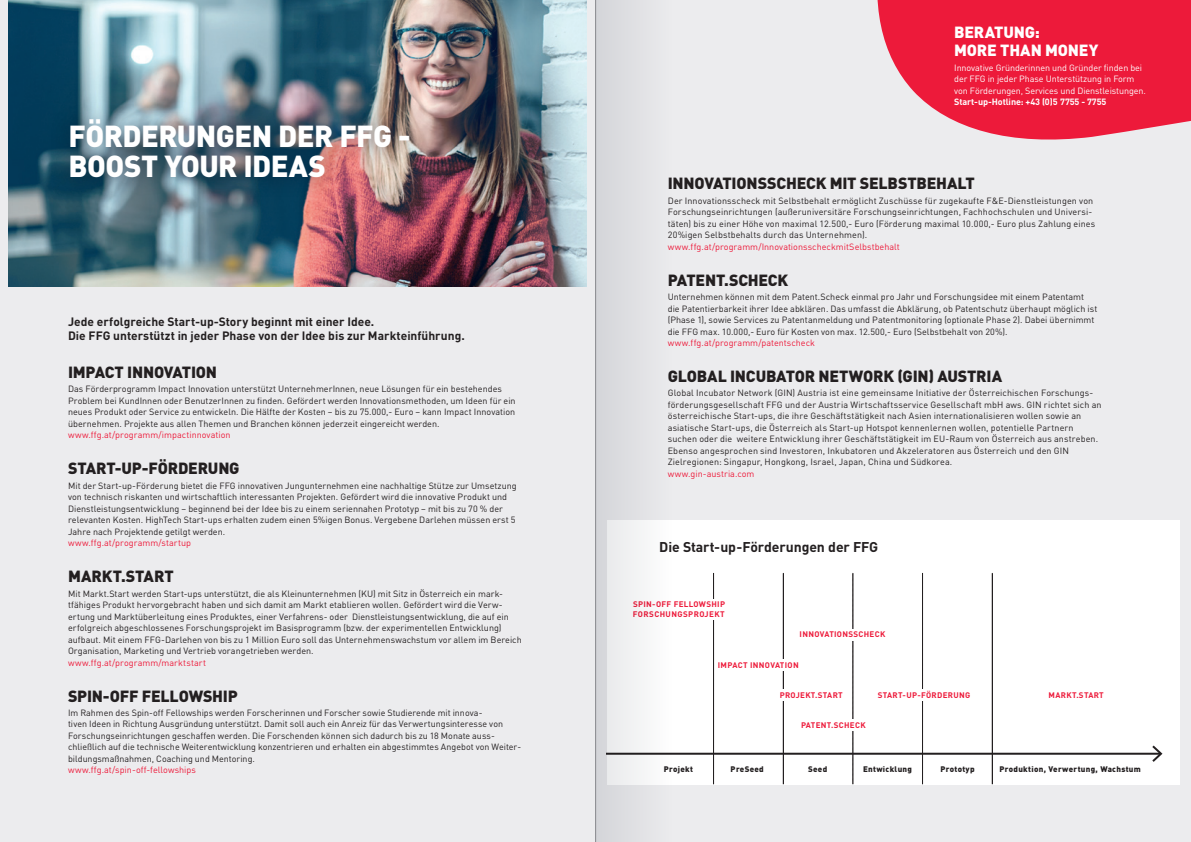
<style>
.page{position:relative;width:1191px;height:842px;background:#ececee}
.page>*{position:absolute;margin:0;border:0;box-sizing:border-box;transform-origin:0 0}
.Headline_Schwarz_Bla{font:900 30px/30px "FFDIN Pro";letter-spacing:-.02em;color:#fff}
.Zwischentitel_Black{font:900 16px "FFDIN Pro";letter-spacing:-.015em;color:#231f20}
.Zwischentitel_Black-2{font:900 16px/18px "FFDIN Pro";letter-spacing:-.015em;color:#fff}
.t1{font:700 14px "FFDIN Pro";letter-spacing:-.005em;color:#231f20}
.Vorspann_12_Pt_Bold{font:700 12px/14px "FFDIN Pro";color:#231f20}
.Lauftext_9_Pt{font:9px/11.5px "FFDIN Pro";letter-spacing:.005em;color:#231f20}
.Lauftext_9_Pt-2{font:9px "FFDIN Pro";color:#ed1a3a}
.Lauftext_9_Pt-3{font:9px/11.5px "FFDIN Pro";letter-spacing:-.01em;color:#fff}
.Lauftext_9_Pt-4{font:700 9px "FFDIN Pro";letter-spacing:-.01em;color:#fff}
.t2{font:700 8px/9.3px "FFDIN Pro";letter-spacing:.04em;color:#ed1a3a}
.t3{font:900 8px "FFDIN Pro";letter-spacing:.04em;color:#231f20}
.s1{color:#ed1a3a}
</style>
<div class="page">
<img style="left:9px;top:0;width:578px;height:286px">
<div style="left:49px;top:98px;width:380px;height:101px;background:#00061d;opacity:.48"></div>
<svg style="left:869px;top:0;width:322px;height:147px;background:#ec435d"></svg>
<div style="left:607px;top:520px;width:572px;height:264px;background:#fff"></div>
<svg style="left:783px;top:573px;width:1px;height:211px"></svg>
<svg style="left:713px;top:573px;width:1px;height:211px"></svg>
<svg style="left:852px;top:573px;width:1px;height:211px"></svg>
<svg style="left:922px;top:573px;width:1px;height:211px"></svg>
<svg style="left:992px;top:573px;width:1px;height:211px"></svg>
<hr style="left:607px;top:753px;width:553px;height:2px;background:#231f20">
<svg style="left:1152px;top:745px;width:10px;height:17px"></svg>
<div style="left:638px;top:599px;width:97px;height:11px;background:#fff"></div>
<div style="left:638px;top:608px;width:97px;height:12px;background:#fff"></div>
<div style="left:797px;top:629px;width:91px;height:11px;background:#fff"></div>
<div style="left:715px;top:659px;width:86px;height:11px;background:#fff"></div>
<div style="left:798px;top:719px;width:70px;height:12px;background:#fff"></div>
<div style="left:777px;top:689px;width:68px;height:12px;background:#fff"></div>
<div style="left:875px;top:689px;width:98px;height:12px;background:#fff"></div>
<svg style="left:596px;top:0;width:76px;height:842px;fill:#e3e4e6"></svg>
<hr style="left:595px;top:0;width:1px;height:842px;background:#939598">
<h1 class="Headline_Schwarz_Bla" style="left:69px;top:117px;width:344px">FÖRDERUNGEN DER FFG -<br>BOOST YOUR IDEAS</h1>
<p class="Vorspann_12_Pt_Bold" style="left:68px;top:313px;width:398px">Jede erfolgreiche Start-up-Story beginnt mit einer Idee.<br>Die FFG unterstützt in jeder Phase von der Idee bis zur Markteinführung.</p>
<h2 class="Zwischentitel_Black" style="left:68px;top:358px;width:151px">IMPACT INNOVATION</h2>
<p class="Lauftext_9_Pt" style="left:68px;top:382px;width:449px">Das Förderprogramm Impact Innovation unterstützt UnternehmerInnen, neue Lösungen für ein bestehendes Problem bei KundInnen oder BenutzerInnen zu finden. Gefördert werden Innovationsmethoden, um Ideen für ein neues Produkt oder Service zu entwickeln. Die Hälfte der Kosten – bis zu 75.000,- Euro – kann Impact Innovation übernehmen. Projekte aus allen Themen und Branchen können jederzeit eingereicht werden. <span class="s1">www.ffg.at/programm/impactinnovation</span></p>
<h2 class="Zwischentitel_Black" style="left:68px;top:455px;width:173px">START-UP-FÖRDERUNG</h2>
<p class="Lauftext_9_Pt" style="left:68px;top:479px;width:450px">Mit der Start-up-Förderung bietet die FFG innovativen Jungunternehmen eine nachhaltige Stütze zur Umsetzung von technisch riskanten und wirtschaftlich interessanten Projekten. Gefördert wird die innovative Produkt und Dienstleistungsentwicklung – beginnend bei der Idee bis zu einem seriennahen Prototyp – mit bis zu 70 % der relevanten Kosten. HighTech Start-ups erhalten zudem einen 5%igen Bonus. Vergebene Darlehen müssen erst 5<br>Jahre nach Projektende getilgt werden.</p>
<p class="Lauftext_9_Pt-2" style="left:68px;top:536px;width:125px">www.ffg.at/programm/startup</p>
<h2 class="Zwischentitel_Black" style="left:68px;top:563px;width:107px">MARKT.START</h2>
<p class="Lauftext_9_Pt" style="left:68px;top:587px;width:455px">Mit Markt.Start werden Start-ups unterstützt, die als Kleinunternehmen (KU) mit Sitz in Österreich ein mark&shy;tfähiges Produkt hervorgebracht haben und sich damit am Markt etablieren wollen. Gefördert wird die Verw&shy;ertung und Marktüberleitung eines Produktes, einer Verfahrens- oder Dienstleistungsentwicklung, die auf ein erfolgreich abgeschlossenes Forschungsprojekt im Basisprogramm (bzw. der experimentellen Entwicklung) aufbaut. Mit einem FFG-Darlehen von bis zu 1 Million Euro soll das Unternehmenswachstum vor allem im Bereich Organisation, Marketing und Vertrieb vorangetrieben werden.</p>
<p class="Lauftext_9_Pt-2" style="left:68px;top:655px;width:139px">www.ffg.at/programm/marktstart</p>
<h2 class="Zwischentitel_Black" style="left:68px;top:682px;width:171px">SPIN-OFF FELLOWSHIP</h2>
<p class="Lauftext_9_Pt" style="left:68px;top:706px;width:454px">Im Rahmen des Spin-off Fellowships werden Forscherinnen und Forscher sowie Studierende mit innova-<br>tiven Ideen in Richtung Ausgründung unterstützt. Damit soll auch ein Anreiz für das Verwertungsinteresse von Forschungseinrichtungen geschaffen werden. Die Forschenden können sich dadurch bis zu 18 Monate auss&shy;chließlich auf die technische Weiterentwicklung konzentrieren und erhalten ein abgestimmtes Angebot von Weiter&shy;bildungsmaßnahmen, Coaching und Mentoring.</p>
<p class="Lauftext_9_Pt-2" style="left:68px;top:763px;width:129px">www.ffg.at/spin-off-fellowships</p>
<h2 class="Zwischentitel_Black-2" style="left:954px;top:21px;width:146px">BERATUNG:<br>MORE THAN MONEY</h2>
<p class="Lauftext_9_Pt-3" style="left:954px;top:61px;width:193px">Innovative Gründerinnen und Gründer finden bei der FFG in jeder Phase Unterstützung in Form von Förderungen, Services und Dienstleistungen.</p>
<p class="Lauftext_9_Pt-4" style="left:954px;top:95px;width:154px">Start-up-Hotline: +43 (0)5 7755 - 7755</p>
<h2 class="Zwischentitel_Black" style="left:668px;top:170px;width:308px">INNOVATIONSSCHECK MIT SELBSTBEHALT</h2>
<p class="Lauftext_9_Pt" style="left:668px;top:194px;width:429px">Der Innovationsscheck mit Selbstbehalt ermöglicht Zuschüsse für zugekaufte F&amp;E-Dienstleistungen von Forschungseinrichtungen (außeruniversitäre Forschungseinrichtungen, Fachhochschulen und Universi&shy;täten) bis zu einer Höhe von maximal 12.500,- Euro (Förderung maximal 10.000,- Euro plus Zahlung eines 20%igen Selbstbehalts durch das Unternehmen).</p>
<p class="Lauftext_9_Pt-2" style="left:668px;top:239px;width:233px">www.ffg.at/programm/InnovationsscheckmitSelbstbehalt</p>
<h2 class="Zwischentitel_Black" style="left:668px;top:266px;width:122px">PATENT.SCHECK</h2>
<p class="Lauftext_9_Pt" style="left:668px;top:290px;width:431px">Unternehmen können mit dem Patent.Scheck einmal pro Jahr und Forschungsidee mit einem Patentamt die Patentierbarkeit ihrer Idee abklären. Das umfasst die Abklärung, ob Patentschutz überhaupt möglich ist (Phase 1), sowie Services zu Patentanmeldung und Patentmonitoring (optionale Phase 2). Dabei übernimmt die FFG max. 10.000,- Euro für Kosten von max. 12.500,- Euro (Selbstbehalt von 20%).</p>
<p class="Lauftext_9_Pt-2" style="left:668px;top:336px;width:149px">www.ffg.at/programm/patentscheck</p>
<h2 class="Zwischentitel_Black" style="left:668px;top:363px;width:336px">GLOBAL INCUBATOR NETWORK (GIN) AUSTRIA</h2>
<p class="Lauftext_9_Pt" style="left:668px;top:387px;width:435px">Global Incubator Network (GIN) Austria ist eine gemeinsame Initiative der Österreichischen Forschungs&shy;förderungsgesellschaft FFG und der Austria Wirtschaftsservice Gesellschaft mbH aws. GIN richtet sich an österreichische Start-ups, die ihre Geschäftstätigkeit nach Asien internationalisieren wollen sowie an asiatische Start-ups, die Österreich als Start-up Hotspot kennenlernen wollen, potentielle Partnern suchen oder die weitere Entwicklung ihrer Geschäftstätigkeit im EU-Raum von Österreich aus anstreben.<br>Ebenso angesprochen sind Investoren, Inkubatoren und Akzeleratoren aus Österreich und den GIN Zielregionen: Singapur, Hongkong, Israel, Japan, China und Südkorea.</p>
<p class="Lauftext_9_Pt-2" style="left:668px;top:467px;width:88px">www.gin-austria.com</p>
<p class="t1" style="left:659px;top:536px;width:220px">Die Start-up-Förderungen der FFG</p>
<p class="t2" style="left:633px;top:599px;width:94px">SPIN-OFF FELLOWSHIP<br>FORSCHUNGSPROJEKT</p>
<p class="t2" style="left:799px;top:629px;width:87px">INNOVATIONSSCHECK</p>
<p class="t2" style="left:718px;top:659px;width:82px">IMPACT INNOVATION</p>
<p class="t2" style="left:779px;top:689px;width:65px">PROJEKT.START</p>
<p class="t2" style="left:877px;top:689px;width:94px">START-UP-FÖRDERUNG</p>
<p class="t2" style="left:1048px;top:689px;width:57px">MARKT.START</p>
<p class="t2" style="left:801px;top:719px;width:66px">PATENT.SCHECK</p>
<p class="t3" style="left:664px;top:762px;width:31px">Projekt</p>
<p class="t3" style="left:730px;top:762px;width:35px">PreSeed</p>
<p class="t3" style="left:808px;top:762px;width:21px">Seed</p>
<p class="t3" style="left:863px;top:762px;width:51px">Entwicklung</p>
<p class="t3" style="left:940px;top:762px;width:36px">Prototyp</p>
<p class="t3" style="left:999px;top:762px;width:143px">Produktion, Verwertung, Wachstum</p>
</div>
